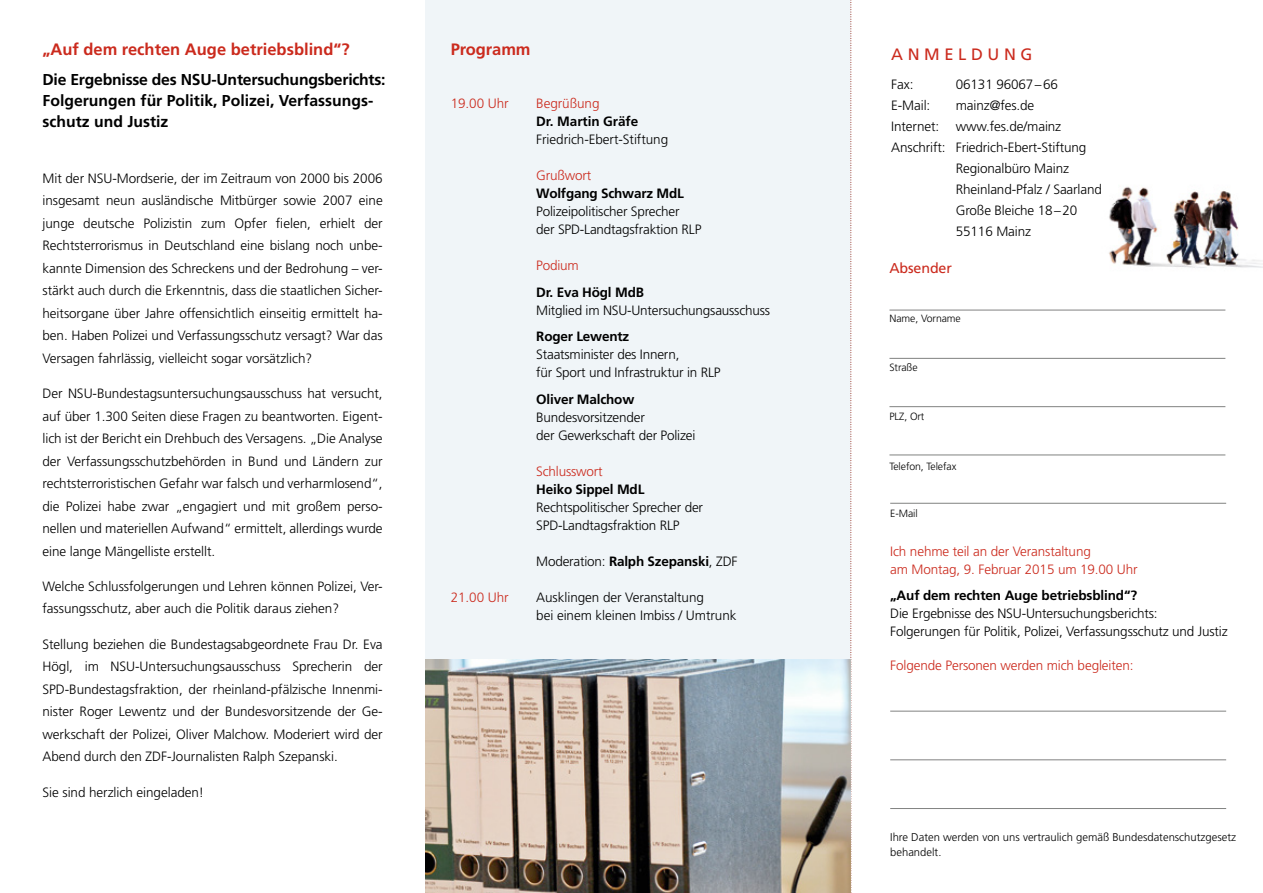
<style>
.page{position:relative;width:1263px;height:893px;background:#fff}
.page>*{position:absolute;margin:0;border:0;box-sizing:border-box;transform-origin:0 0}
.t1{font:700 16.5px "Frutiger CE";color:#cb2a1d}
.t2{font:16.5px "Frutiger";color:#cb2a1d}
.t3{font:700 16.5px "Frutiger";letter-spacing:-.005em;color:#cb2a1d}
.t4{font:700 15.75px/21px "Frutiger CE";color:#000}
.t5{font:14.25px "Frutiger";letter-spacing:-.01em;color:#cb2a1d}
.t6{font:300 13.5px/22.5px "Frutiger";letter-spacing:-.01em;color:#000}
.t7{font:300 13.5px/18px "Frutiger";letter-spacing:-.01em;color:#cb2a1d}
.t8{font:700 13.5px "Frutiger";letter-spacing:-.015em;color:#000}
.t9{font:700 13.5px "Frutiger CE";letter-spacing:-.005em;color:#000}
.t10{font:300 11.25px/15px "Frutiger";color:#000}
.t11{font:300 10.5px "Frutiger";letter-spacing:-.01em;color:#000}
.s1{font-weight:700}
</style>
<div class="page">
<div style="left:425px;top:0;width:425px;height:893px;background:#f0f5f8"></div>
<svg style="left:850px;top:0;width:2px;height:893px"></svg>
<hr style="left:889px;top:358px;width:336px;height:1px;background:#818281">
<hr style="left:889px;top:406px;width:336px;height:1px;background:#818281">
<hr style="left:889px;top:455px;width:336px;height:1px;background:#818281">
<hr style="left:890px;top:503px;width:336px;height:1px;background:#818281">
<hr style="left:890px;top:711px;width:336px;height:1px;background:#818281">
<hr style="left:890px;top:759px;width:336px;height:1px;background:#818281">
<hr style="left:890px;top:808px;width:336px;height:1px;background:#818281">
<img style="left:1109px;top:186px;width:154px;height:82px">
<hr style="left:889px;top:310px;width:336px;height:1px;background:#818281">
<img style="left:425px;top:659px;width:425px;height:234px">
<p class="t1" style="left:43px;top:39px;width:309px">„Auf dem rechten Auge betriebsblind“?</p>
<p class="t4" style="left:43px;top:69px;width:345px">Die Ergebnisse des NSU-Untersuchungsberichts:<br>Folgerungen für Politik, Polizei, Verfassungs&shy;schutz und Justiz</p>
<p class="t6" style="left:43px;top:167px;width:342px;text-align:justify">Mit der NSU-Mordserie, der im Zeitraum von 2000 bis 2006 insgesamt neun ausländische Mitbürger sowie 2007 eine junge deutsche Polizistin zum Opfer fielen, erhielt der Rechtsterrorismus in Deutschland eine bislang noch unbe&shy;kannte Dimension des Schreckens und der Bedrohung – ver&shy;stärkt auch durch die Erkenntnis, dass die staatlichen Sicher&shy;heitsorgane über Jahre offensichtlich einseitig ermittelt ha&shy;ben. Haben Polizei und Verfassungsschutz versagt? War das Versagen fahrlässig, vielleicht sogar vorsätzlich?</p>
<p class="t6" style="left:43px;top:382px;width:342px;text-align:justify">Der NSU-Bundestagsuntersuchungsausschuss hat versucht, auf über 1.300 Seiten diese Fragen zu beantworten. Eigent&shy;lich ist der Bericht ein Drehbuch des Versagens. „Die Analyse der Verfassungsschutzbehörden in Bund und Ländern zur rechtsterroristischen Gefahr war falsch und verharmlosend“, die Polizei habe zwar „engagiert und mit großem perso&shy;nellen und materiellen Aufwand“ ermittelt, allerdings wurde eine lange Mängelliste erstellt.</p>
<p class="t6" style="left:43px;top:575px;width:342px">Welche Schlussfolgerungen und Lehren können Polizei, Ver&shy;fassungsschutz, aber auch die Politik daraus ziehen?</p>
<p class="t6" style="left:43px;top:633px;width:342px;text-align:justify">Stellung beziehen die Bundestagsabgeordnete Frau Dr. Eva Högl, im NSU-Untersuchungsausschuss Sprecherin der SPD-Bundestagsfraktion, der rheinland-pfälzische Innenmi&shy;nister Roger Lewentz und der Bundesvorsitzende der Ge&shy;werkschaft der Polizei, Oliver Malchow. Moderiert wird der Abend durch den ZDF-Journalisten Ralph Szepanski.</p>
<p class="t6" style="left:43px;top:780px;width:163px">Sie sind herzlich eingeladen!</p>
<p class="t3" style="left:451px;top:40px;width:81px">Programm</p>
<p class="t7" style="left:451px;top:95px;width:59px">19.00 Uhr</p>
<p class="t7" style="left:536px;top:95px;width:65px">Begrüßung</p>
<p class="t9" style="left:536px;top:114px;width:104px">Dr. Martin Gräfe</p>
<p class="t6" style="left:536px;top:128px;width:133px">Friedrich-Ebert-Stiftung</p>
<p class="t7" style="left:536px;top:167px;width:56px">Grußwort</p>
<p class="t8" style="left:536px;top:186px;width:149px">Wolfgang Schwarz MdL</p>
<p class="t6" style="left:536px;top:203px;width:167px;line-height:18px">Polizeipolitischer Sprecher<br>der SPD-Landtagsfraktion RLP</p>
<p class="t7" style="left:536px;top:257px;width:44px">Podium</p>
<p class="t8" style="left:536px;top:284px;width:109px">Dr. Eva Högl MdB</p>
<p class="t6" style="left:536px;top:299px;width:235px">Mitglied im NSU-Untersuchungsausschuss</p>
<p class="t8" style="left:536px;top:329px;width:95px">Roger Lewentz</p>
<p class="t6" style="left:536px;top:346px;width:186px;line-height:18px">Staatsminister des Innern,<br>für Sport und Infrastruktur in RLP</p>
<p class="t8" style="left:536px;top:391px;width:100px">Oliver Malchow</p>
<p class="t6" style="left:536px;top:408px;width:161px;line-height:18px">Bundesvorsitzender<br>der Gewerkschaft der Polizei</p>
<p class="t7" style="left:536px;top:462px;width:68px">Schlusswort</p>
<p class="t8" style="left:536px;top:481px;width:110px">Heiko Sippel MdL</p>
<p class="t6" style="left:536px;top:498px;width:168px;line-height:18px">Rechtspolitischer Sprecher der<br>SPD-Landtagsfraktion RLP</p>
<p class="t6" style="left:536px;top:550px;width:203px">Moderation: <span class="s1">Ralph Szepanski</span>, ZDF</p>
<p class="t7" style="left:451px;top:588px;width:59px">21.00 Uhr</p>
<p class="t6" style="left:536px;top:588px;width:202px;line-height:18px">Ausklingen der Veranstaltung<br>bei einem kleinen Imbiss / Umtrunk</p>
<p class="t2" style="left:891px;top:44px;width:143px">A N M E L D U N G</p>
<p class="t6" style="left:891px;top:73px;width:24px">Fax:</p>
<p class="t6" style="left:956px;top:73px;width:104px">06131 96067–66</p>
<p class="t6" style="left:891px;top:94px;width:41px">E-Mail:</p>
<p class="t6" style="left:956px;top:94px;width:80px">mainz@fes.de</p>
<p class="t6" style="left:891px;top:115px;width:171px">Internet: www.fes.de/mainz</p>
<p class="t6" style="left:891px;top:136px;width:197px">Anschrift: Friedrich-Ebert-Stiftung</p>
<p class="t6" style="left:956px;top:157px;width:115px">Regionalbüro Mainz</p>
<p class="t6" style="left:956px;top:178px;width:148px">Rheinland-Pfalz / Saarland</p>
<p class="t6" style="left:956px;top:199px;width:123px">Große Bleiche 18–20</p>
<p class="t6" style="left:956px;top:220px;width:77px">55116 Mainz</p>
<p class="t5" style="left:889px;top:260px;width:64px">Absender</p>
<p class="t11" style="left:889px;top:313px;width:73px">Name, Vorname</p>
<p class="t11" style="left:889px;top:361px;width:30px">Straße</p>
<p class="t11" style="left:889px;top:411px;width:36px">PLZ, Ort</p>
<p class="t11" style="left:889px;top:461px;width:68px">Telefon, Telefax</p>
<p class="t11" style="left:890px;top:507px;width:29px">E-Mail</p>
<p class="t7" style="left:890px;top:542px;width:249px">Ich nehme teil an der Veranstaltung<br>am Montag, 9. Februar 2015 um 19.00 Uhr</p>
<p class="t8" style="left:890px;top:588px;width:248px">„Auf dem rechten Auge betriebsblind“?</p>
<p class="t6" style="left:890px;top:604px;width:339px;line-height:18px">Die Ergebnisse des NSU-Untersuchungsberichts:<br>Folgerungen für Politik, Polizei, Verfassungsschutz und Justiz</p>
<p class="t7" style="left:890px;top:656px;width:245px">Folgende Personen werden mich begleiten:</p>
<p class="t10" style="left:890px;top:830px;width:347px">Ihre Daten werden von uns vertraulich gemäß Bundesdatenschutzgesetz behandelt.</p>
</div>
